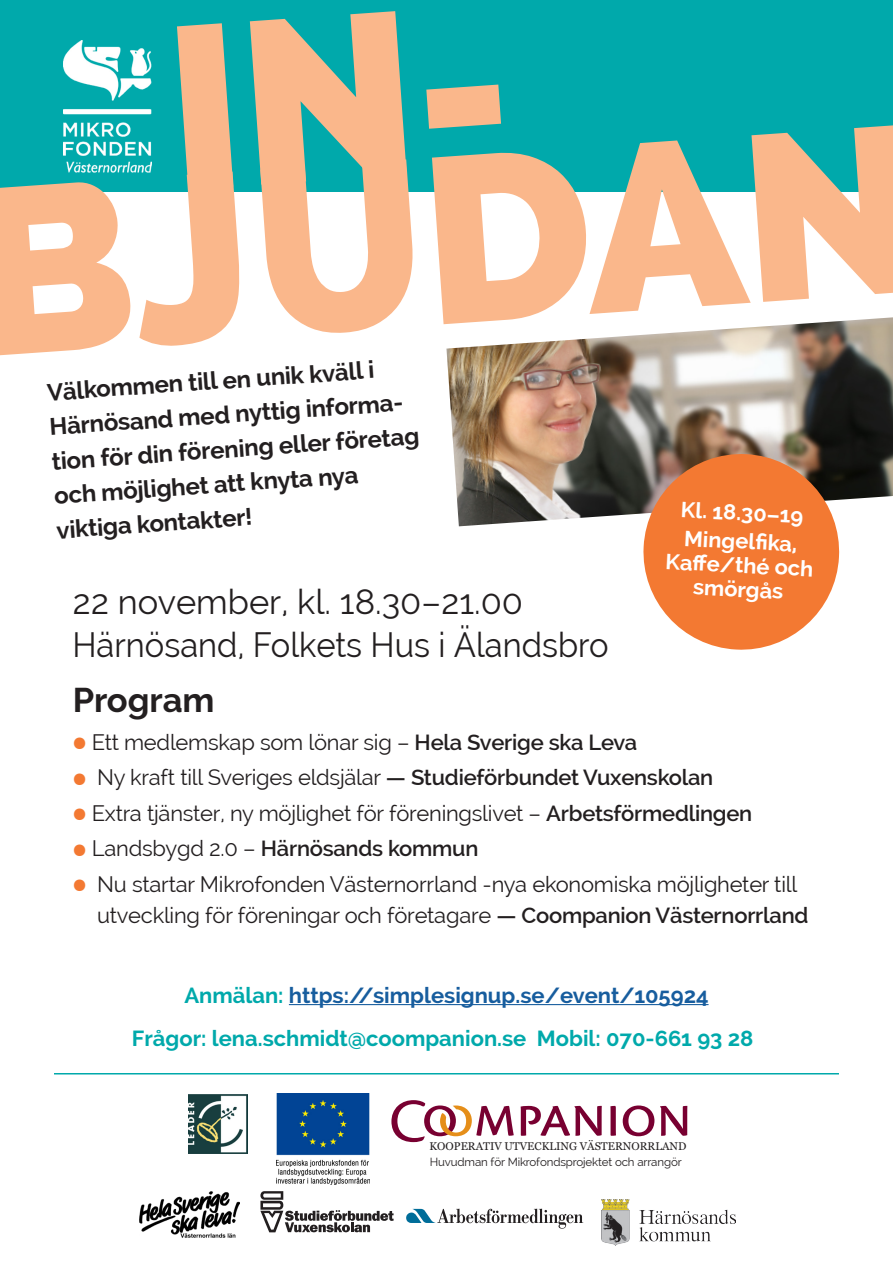
<style>
.page{position:relative;width:893px;height:1263px;background:#fff}
.page>*{position:absolute;margin:0;border:0;box-sizing:border-box;transform-origin:0 0}
.t1{font:800 235.2px "Raleway";color:#fab78b}
.t2{font:34.5px "Raleway";color:#231f20;scale:.95 1}
.t3{font:34.5px "Raleway";color:#231f20}
.t4{font:700 34.5px "Raleway";color:#231f20}
.t5{font:700 24px/34.5px "Raleway";color:#231f20}
.t6{font:21.9px/31.3px "Raleway";letter-spacing:-.01em;color:#231f20}
.t7{font:700 21.9px "Raleway";color:#00a9ab}
.t8{font:700 21.9px "Raleway";color:#175d9e}
.t9{font:600 21.9px "Raleway";letter-spacing:-.01em;color:#231f20}
.t10{font:700 21.75px/24px "Raleway";color:#fff;text-align:center}
.t11{font:11.55px "Raleway";letter-spacing:-.01em;color:#231f20}
.t12{font:11.1px "Georgia";color:#231f20}
.s1{font-family:"Archer";color:#f37932}
.s2{font-weight:600}
.s3{font-family:"Archer";font-weight:400;color:#f37932}
.s4{font-weight:400}
.s5{color:#00a9ab}
</style>
<div class="page">
<div style="left:0;top:0;width:893px;height:192px;background:#00a9ab"></div>
<img style="left:63px;top:40px;width:89px;height:133px">
<img style="left:446px;top:317px;width:447px;height:209px">
<svg style="left:641px;top:451px;width:201px;height:199px;background:#e3864f"></svg>
<hr style="left:289px;top:1004px;width:420px;height:1px;background:#175d9e">
<hr style="left:54px;top:1073px;width:785px;height:1px;background:#00a9ab">
<img style="left:276px;top:1093px;width:93px;height:91px">
<img style="left:188px;top:1094px;width:60px;height:59px">
<svg style="left:391px;top:1100px;width:123px;height:42px"></svg>
<svg style="left:521px;top:1106px;width:81px;height:30px"></svg>
<svg style="left:610px;top:1106px;width:6px;height:30px"></svg>
<svg style="left:623px;top:1105px;width:31px;height:31px"></svg>
<svg style="left:660px;top:1106px;width:27px;height:30px"></svg>
<svg style="left:406px;top:1208px;width:177px;height:21px"></svg>
<img style="left:139px;top:1191px;width:100px;height:46px">
<svg style="left:260px;top:1191px;width:134px;height:41px"></svg>
<img style="left:601px;top:1200px;width:134px;height:45px">
<p class="t1" style="left:-38px;top:138px;width:952px;rotate:-4deg">BJUDAN</p>
<p class="t5" style="left:46px;top:375px;width:370px;rotate:-4deg">Välkommen till en unik kväll i<br>Härnösand med nyttig informa&shy;tion för din förening eller företag och möjlighet att knyta nya viktiga kontakter!</p>
<p class="t10" style="left:682px;top:497px;width:124px;rotate:3deg">Kl. 18.30–19</p>
<p class="t10" style="left:668px;top:525px;width:149px;rotate:3deg">Mingelfi ka,<br>Kaffe/thé och smörgås</p>
<p class="t3" style="left:72px;top:581px;width:452px">22 november, kl. 18.30–21.00</p>
<p class="t2" style="left:72px;top:625px;width:566px">Härnösand, Folkets Hus i Älandsbro</p>
<p class="t4" style="left:73px;top:680px;width:143px">Program</p>
<p class="t6" style="left:73px;top:726px;width:566px"><span class="s1">•</span> Ett medlemskap som lönar sig – <span class="s2">Hela Sverige ska Leva</span></p>
<p class="t6" style="left:73px;top:762px;width:642px"><span class="s1">•</span> Ny kraft till Sveriges eldsjälar <span class="s2">— Studieförbundet Vuxenskolan</span></p>
<p class="t6" style="left:73px;top:797px;width:681px"><span class="s1">•</span> Extra tjänster, ny möjlighet för föreningslivet – <span class="s2">Arbetsförmedlingen</span></p>
<p class="t9" style="left:73px;top:836px;width:407px"><span class="s3">•</span> <span class="s4">Landsbygd 2.0 –</span> Härnösands kommun</p>
<p class="t6" style="left:97px;top:868px;width:713px;text-indent:-24px"><span class="s1">•</span> Nu startar Mikrofonden Västernorrland -nya ekonomiska möjligheter till utveckling för föreningar och företagare <span class="s2">— Coompanion Västernorrland</span></p>
<p class="t8" style="left:184px;top:983px;width:526px"><span class="s5">Anmälan:</span> https://simplesignup.se/event/105924</p>
<p class="t7" style="left:132px;top:1025px;width:623px">Frågor: lena.schmidt@coompanion.se Mobil: 070-661 93 28</p>
<p class="t12" style="left:430px;top:1137px;width:258px">KOOPERATIV UTVECKLING VÄSTERNORRLAND</p>
<p class="t11" style="left:430px;top:1155px;width:254px">Huvudman för Mikrofondsprojektet och arrangör</p>
</div>
